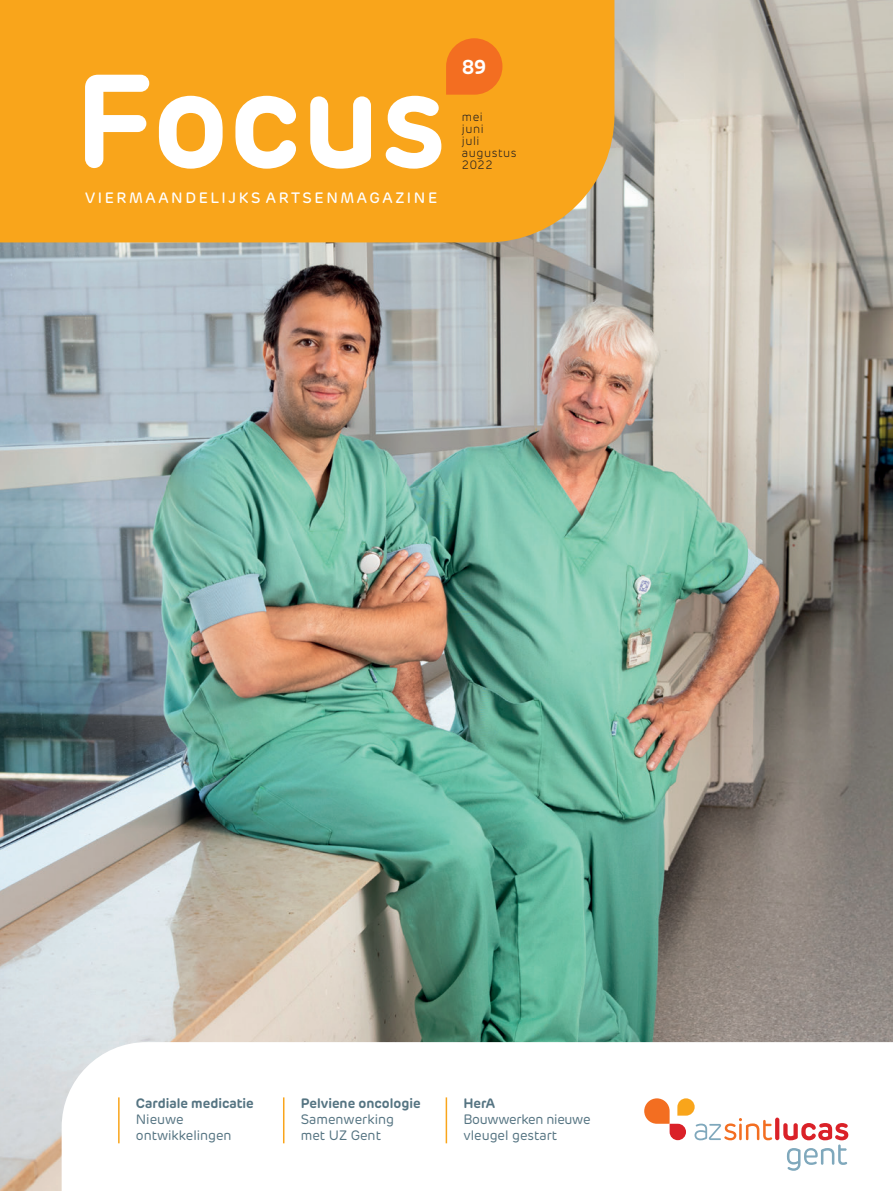
<style>
.page{position:relative;width:893px;height:1191px;background:#fff}
.page>*{position:absolute;margin:0;border:0;box-sizing:border-box;transform-origin:0 0}
.t1{font:700 19.95px "New Rubrik";color:#fff}
.t2{font:500 14.85px "New Rubrik";letter-spacing:.175em;color:#fff}
.t3{font:13.5px/16.2px "New Rubrik";color:#557482}
.t4{font:700 13.5px "New Rubrik";color:#557482}
.t5{font:13.5px/16.2px "New Rubrik";letter-spacing:-.02em;color:#557482}
.t6{font:300 12px "New Rubrik";letter-spacing:.05em;color:#231f20}
</style>
<div class="page">
<img style="left:0;top:0;width:893px;height:1191px">
<svg style="left:62px;top:1042px;width:831px;height:149px"></svg>
<div style="left:0;top:0;width:614px;height:242px;background:#f9a51b"></div>
<svg style="left:85px;top:75px;width:64px;height:93px"></svg>
<svg style="left:159px;top:96px;width:64px;height:73px"></svg>
<svg style="left:235px;top:96px;width:61px;height:73px"></svg>
<svg style="left:310px;top:96px;width:61px;height:73px"></svg>
<div style="left:670px;top:1123px;width:16px;height:17px;background:#da2128;border-radius:8px"></div>
<div style="left:677px;top:1098px;width:18px;height:17px;background:#f9a51b;border-radius:9px"></div>
<div style="left:644px;top:1098px;width:26px;height:25px;background:#f36e21;border-radius:13px"></div>
<svg style="left:694px;top:1118px;width:78px;height:22px"></svg>
<svg style="left:775px;top:1117px;width:4px;height:23px"></svg>
<svg style="left:783px;top:1123px;width:65px;height:47px"></svg>
<svg style="left:386px;top:38px;width:116px;height:131px"></svg>
<hr style="left:118px;top:1097px;width:2px;height:46px;background:#f9a51b">
<hr style="left:283px;top:1097px;width:1px;height:46px;background:#f9a51b">
<hr style="left:446px;top:1097px;width:1px;height:46px;background:#f9a51b">
<p class="t2" style="left:85px;top:188px;width:354px">VIERMAANDELIJKS ARTSENMAGAZINE</p>
<p class="t1" style="left:462px;top:55px;width:26px">89</p>
<p class="t6" style="left:462px;top:109px;width:23px">mei</p>
<p class="t6" style="left:462px;top:121px;width:23px">juni</p>
<p class="t6" style="left:462px;top:133px;width:19px">juli</p>
<p class="t6" style="left:462px;top:145px;width:56px">augustus</p>
<p class="t6" style="left:462px;top:157px;width:33px">2022</p>
<p class="t4" style="left:136px;top:1094px;width:120px">Cardiale medicatie</p>
<p class="t3" style="left:136px;top:1111px;width:97px">Nieuwe ontwikkelingen</p>
<p class="t4" style="left:301px;top:1094px;width:122px">Pelviene oncologie</p>
<p class="t3" style="left:301px;top:1111px;width:95px">Samenwerking met UZ Gent</p>
<p class="t4" style="left:463px;top:1094px;width:33px">HerA</p>
<p class="t5" style="left:463px;top:1111px;width:129px">Bouwwerken nieuwe vleugel gestart</p>
</div>
